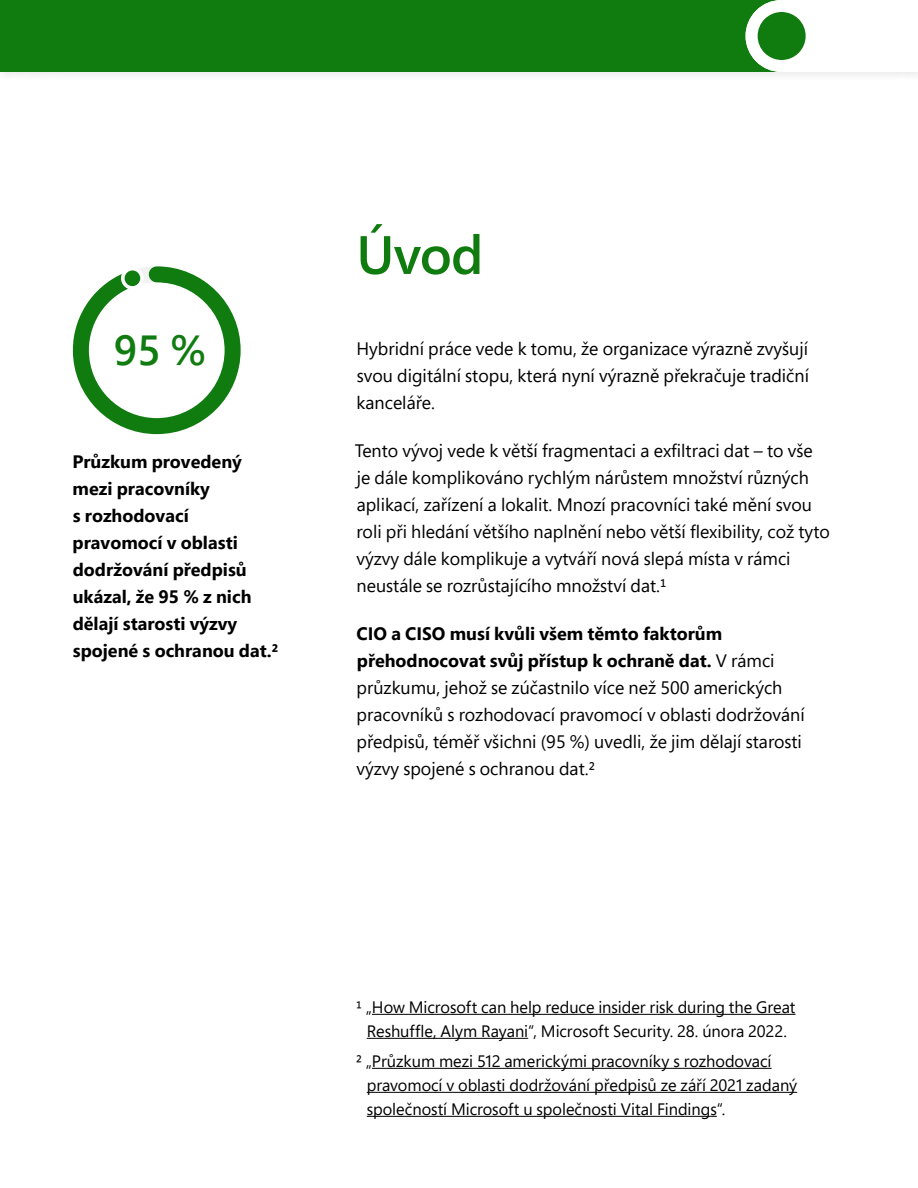
<style>
.page{position:relative;width:918px;height:1188px;background:#fff}
.page>*{position:absolute;margin:0;border:0;box-sizing:border-box;transform-origin:0 0}
._36_46{font:600 54px "Segoe Pro";color:#107c10}
.Highlight_text_28_38{font:600 42px "Segoe Pro";color:#107c10}
.P_12_18{font:18px/27px "Segoe Pro";color:#000}
.P_12_18-2{font:700 18px/27px "Segoe Pro";color:#000}
.Sources_11_16{font:16.5px/24px "Segoe Pro";letter-spacing:-.005em;color:#000;text-align:center}
.s1{font-weight:700}
</style>
<div class="page">
<div style="left:0;top:0;width:918px;height:82px;background:#f8f8f8"></div>
<div style="left:0;top:0;width:918px;height:72px;background:#107c10"></div>
<svg style="left:746px;top:0;width:172px;height:72px"></svg>
<svg style="left:72px;top:266px;width:169px;height:169px"></svg>
<hr style="left:372px;top:1014px;width:424px;height:1px;background:#000">
<hr style="left:367px;top:1038px;width:161px;height:1px;background:#000">
<hr style="left:372px;top:1068px;width:400px;height:1px;background:#000">
<hr style="left:367px;top:1092px;width:430px;height:1px;background:#000">
<hr style="left:367px;top:1116px;width:350px;height:1px;background:#000">
<p class="Highlight_text_28_38" style="left:114px;top:321px;width:94px">95 %</p>
<p class="P_12_18-2" style="left:72px;top:448px;width:207px">Průzkum provedený mezi pracovníky<br>s rozhodovací pravomocí v oblasti dodržování předpisů ukázal, že 95 % z nich dělají starosti výzvy spojené s ochranou dat.²</p>
<p class="_36_46" style="left:356px;top:218px;width:129px">Úvod</p>
<p class="P_12_18" style="left:356px;top:335px;width:454px;text-align:justify">Hybridní práce vede k tomu, že organizace výrazně zvyšují svou digitální stopu, která nyní výrazně překračuje tradiční kanceláře.</p>
<p class="P_12_18" style="left:355px;top:437px;width:477px">Tento vývoj vede k větší fragmentaci a exfiltraci dat – to vše je dále komplikováno rychlým nárůstem množství různých aplikací, zařízení a lokalit. Mnozí pracovníci také mění svou roli při hledání většího naplnění nebo větší flexibility, což tyto výzvy dále komplikuje a vytváří nová slepá místa v rámci neustále se rozrůstajícího množství dat.¹</p>
<p class="P_12_18" style="left:356px;top:620px;width:450px"><span class="s1">CIO a CISO musí kvůli všem těmto faktorům přehodnocovat svůj přístup k ochraně dat.</span> V rámci průzkumu, jehož se zúčastnilo více než 500 amerických pracovníků s rozhodovací pravomocí v oblasti dodržování předpisů, téměř všichni (95 %) uvedli, že jim dělají starosti výzvy spojené s ochranou dat.²</p>
<p class="Sources_11_16" style="left:356px;top:995px;width:441px">¹ „How Microsoft can help reduce insider risk during the Great<br>Reshuffle, Alym Rayani“, Microsoft Security. 28. února 2022.</p>
<p class="Sources_11_16" style="left:367px;top:1049px;width:432px;text-align:left;text-indent:-10px">² „Průzkum mezi 512 americkými pracovníky s rozhodovací pravomocí v oblasti dodržování předpisů ze září 2021 zadaný společností Microsoft u společnosti Vital Findings“.</p>
</div>
